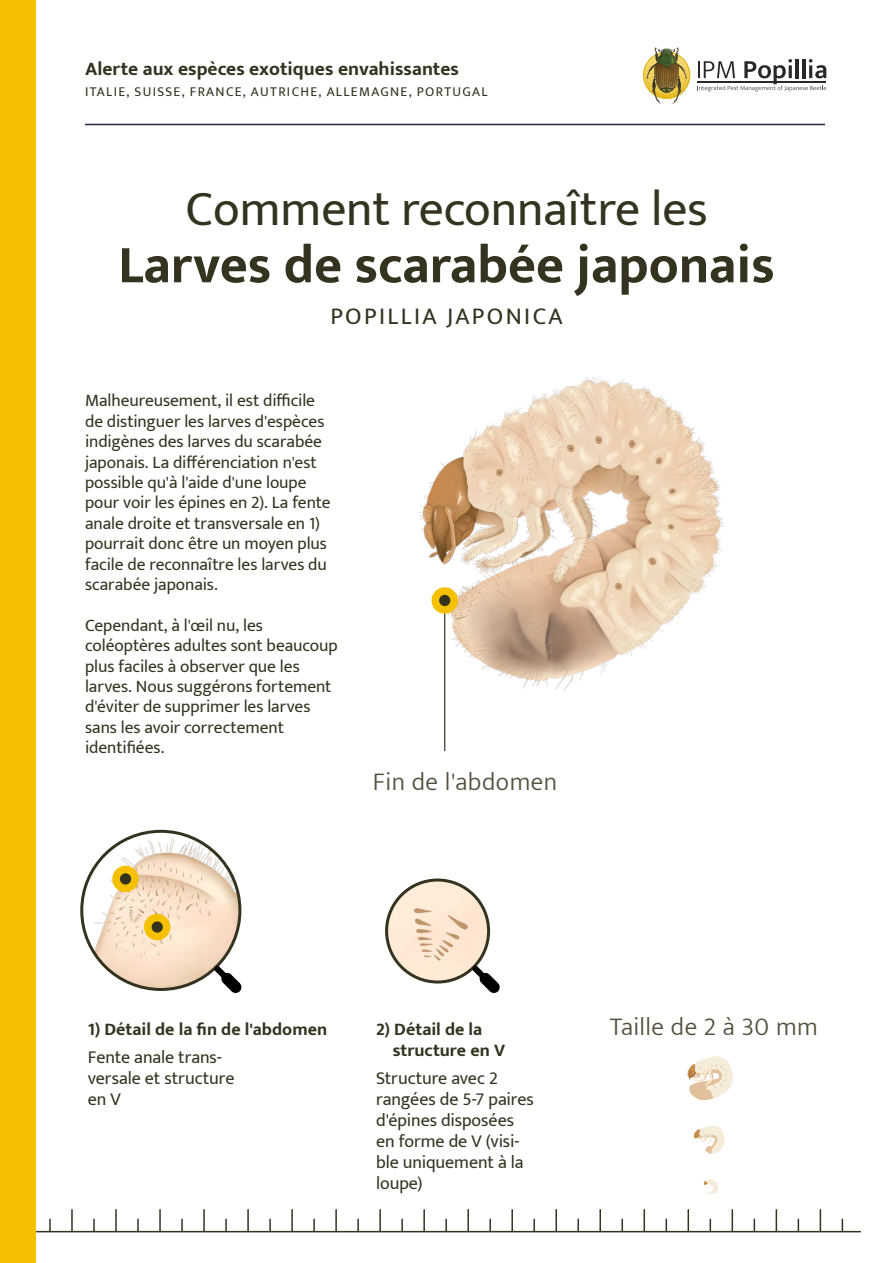
<style>
.page{position:relative;width:893px;height:1263px;background:#fff}
.page>*{position:absolute;margin:0;border:0;box-sizing:border-box;transform-origin:0 0}
.t1{font:700 54px "Mukta";color:#343320}
.t2{font:49.5px "Mukta";color:#343320}
.t3{font:300 25.5px "Mukta";letter-spacing:.02em;color:#54503d}
.t4{font:24px "Mukta";letter-spacing:.1em;color:#343320}
.t5{font:700 19.5px "Mukta";color:#343320}
.t6{font:18px/21px "Mukta";letter-spacing:-.005em;color:#343320}
.t7{font:700 18px/21px "Mukta";color:#343320}
.t8{font:17.4px/20.4px "Mukta";letter-spacing:-.005em;color:#343320}
.t9{font:13.5px "Mukta";letter-spacing:.1em;color:#343320}
</style>
<div class="page">
<svg style="left:698px;top:59px;width:128px;height:32px"></svg>
<hr style="left:698px;top:81px;width:128px;height:1px;background:#2a2727">
<svg style="left:643px;top:47px;width:47px;height:57px"></svg>
<hr style="left:85px;top:124px;width:740px;height:1px;background:#2c204d">
<div style="left:0;top:0;width:36px;height:1263px;background:#f4c000"></div>
<hr style="left:444px;top:607px;width:1px;height:144px;background:#343320">
<img style="left:82px;top:831px;width:158px;height:158px;border-radius:79px">
<div style="left:80px;top:830px;width:161px;height:161px;border:3px solid #343320;border-radius:50%"></div>
<div style="left:112px;top:866px;width:27px;height:26px;background:#f4c000;border-radius:50%"></div>
<div style="left:120px;top:873px;width:11px;height:11px;background:#343320;border-radius:50%"></div>
<img style="left:419px;top:377px;width:306px;height:320px">
<div style="left:432px;top:587px;width:26px;height:27px;background:#f4c000;border-radius:50%"></div>
<div style="left:439px;top:595px;width:11px;height:11px;background:#343320;border-radius:50%"></div>
<div style="left:144px;top:914px;width:26px;height:26px;background:#f4c000;border-radius:50%"></div>
<div style="left:152px;top:921px;width:11px;height:12px;background:#343320;border-radius:50%"></div>
<img style="left:387px;top:880px;width:102px;height:102px;border-radius:51px">
<div style="left:385px;top:878px;width:105px;height:105px;border:3px solid #343320;border-radius:50%"></div>
<hr style="left:37px;top:1231px;width:823px;height:1px;background:#343320">
<hr style="left:71px;top:1210px;width:2px;height:21px;background:#343320">
<hr style="left:115px;top:1210px;width:2px;height:21px;background:#343320">
<svg style="left:93px;top:1219px;width:2px;height:12px"></svg>
<svg style="left:49px;top:1219px;width:2px;height:12px"></svg>
<hr style="left:159px;top:1210px;width:2px;height:21px;background:#343320">
<hr style="left:203px;top:1210px;width:2px;height:21px;background:#343320">
<svg style="left:181px;top:1219px;width:2px;height:12px"></svg>
<svg style="left:137px;top:1219px;width:2px;height:12px"></svg>
<hr style="left:511px;top:1210px;width:2px;height:21px;background:#343320">
<hr style="left:555px;top:1210px;width:2px;height:21px;background:#343320">
<svg style="left:533px;top:1219px;width:2px;height:12px"></svg>
<svg style="left:489px;top:1219px;width:2px;height:12px"></svg>
<hr style="left:247px;top:1210px;width:2px;height:21px;background:#343320">
<hr style="left:291px;top:1210px;width:2px;height:21px;background:#343320">
<svg style="left:269px;top:1219px;width:2px;height:12px"></svg>
<svg style="left:225px;top:1219px;width:2px;height:12px"></svg>
<hr style="left:599px;top:1210px;width:2px;height:21px;background:#343320">
<hr style="left:643px;top:1210px;width:2px;height:21px;background:#343320">
<svg style="left:621px;top:1219px;width:2px;height:12px"></svg>
<svg style="left:577px;top:1219px;width:2px;height:12px"></svg>
<hr style="left:335px;top:1210px;width:2px;height:21px;background:#343320">
<hr style="left:379px;top:1210px;width:2px;height:21px;background:#343320">
<svg style="left:357px;top:1219px;width:2px;height:12px"></svg>
<svg style="left:313px;top:1219px;width:2px;height:12px"></svg>
<svg style="left:688px;top:1210px;width:1px;height:21px"></svg>
<svg style="left:732px;top:1210px;width:1px;height:21px"></svg>
<svg style="left:710px;top:1219px;width:1px;height:12px"></svg>
<svg style="left:665px;top:1219px;width:2px;height:12px"></svg>
<hr style="left:423px;top:1210px;width:2px;height:21px;background:#343320">
<hr style="left:467px;top:1210px;width:2px;height:21px;background:#343320">
<svg style="left:445px;top:1219px;width:2px;height:12px"></svg>
<svg style="left:401px;top:1219px;width:2px;height:12px"></svg>
<svg style="left:776px;top:1210px;width:1px;height:21px"></svg>
<svg style="left:820px;top:1210px;width:1px;height:21px"></svg>
<svg style="left:798px;top:1219px;width:1px;height:12px"></svg>
<svg style="left:754px;top:1219px;width:1px;height:12px"></svg>
<svg style="left:842px;top:1219px;width:1px;height:12px"></svg>
<svg style="left:687px;top:1056px;width:46px;height:44px"></svg>
<svg style="left:694px;top:1126px;width:31px;height:28px"></svg>
<svg style="left:704px;top:1179px;width:14px;height:15px"></svg>
<svg style="left:472px;top:965px;width:28px;height:28px"></svg>
<svg style="left:214px;top:965px;width:28px;height:28px"></svg>
<p class="t5" style="left:85px;top:57px;width:375px">Alerte aux espèces exotiques envahissantes</p>
<p class="t9" style="left:85px;top:83px;width:404px">ITALIE, SUISSE, FRANCE, AUTRICHE, ALLEMAGNE, PORTUGAL</p>
<h2 class="t2" style="left:185px;top:179px;width:523px">Comment reconnaître les</h2>
<h1 class="t1" style="left:118px;top:232px;width:658px">Larves de scarabée japonais</h1>
<h3 class="t4" style="left:330px;top:302px;width:234px">POPILLIA JAPONICA</h3>
<p class="t8" style="left:85px;top:390px;width:247px">Malheureusement, il est difficile de distinguer les larves d'espèces indigènes des larves du scarabée japonais. La différenciation n'est possible qu'à l'aide d'une loupe pour voir les épines en 2). La fente anale droite et transversale en 1) pourrait donc être un moyen plus facile de reconnaître les larves du scarabée japonais.</p>
<p class="t8" style="left:85px;top:614px;width:254px">Cependant, à l'œil nu, les coléoptères adultes sont beaucoup plus faciles à observer que les larves. Nous suggérons fortement d'éviter de supprimer les larves sans les avoir correctement identifiées.</p>
<h3 class="t3" style="left:373px;top:767px;width:186px">Fin de l'abdomen</h3>
<p class="t7" style="left:88px;top:1018px;width:241px">1) Détail de la fin de l'abdomen</p>
<p class="t7" style="left:393px;top:1019px;width:114px;text-indent:-17px">2) Détail de la structure en V</p>
<p class="t6" style="left:88px;top:1046px;width:148px">Fente anale trans&shy;versale et structure en V</p>
<p class="t6" style="left:376px;top:1067px;width:159px">Structure avec 2 rangées de 5-7 paires d'épines disposées en forme de V (visi&shy;ble uniquement à la loupe)</p>
<h3 class="t3" style="left:610px;top:1012px;width:210px">Taille de 2 à 30 mm</h3>
</div>
